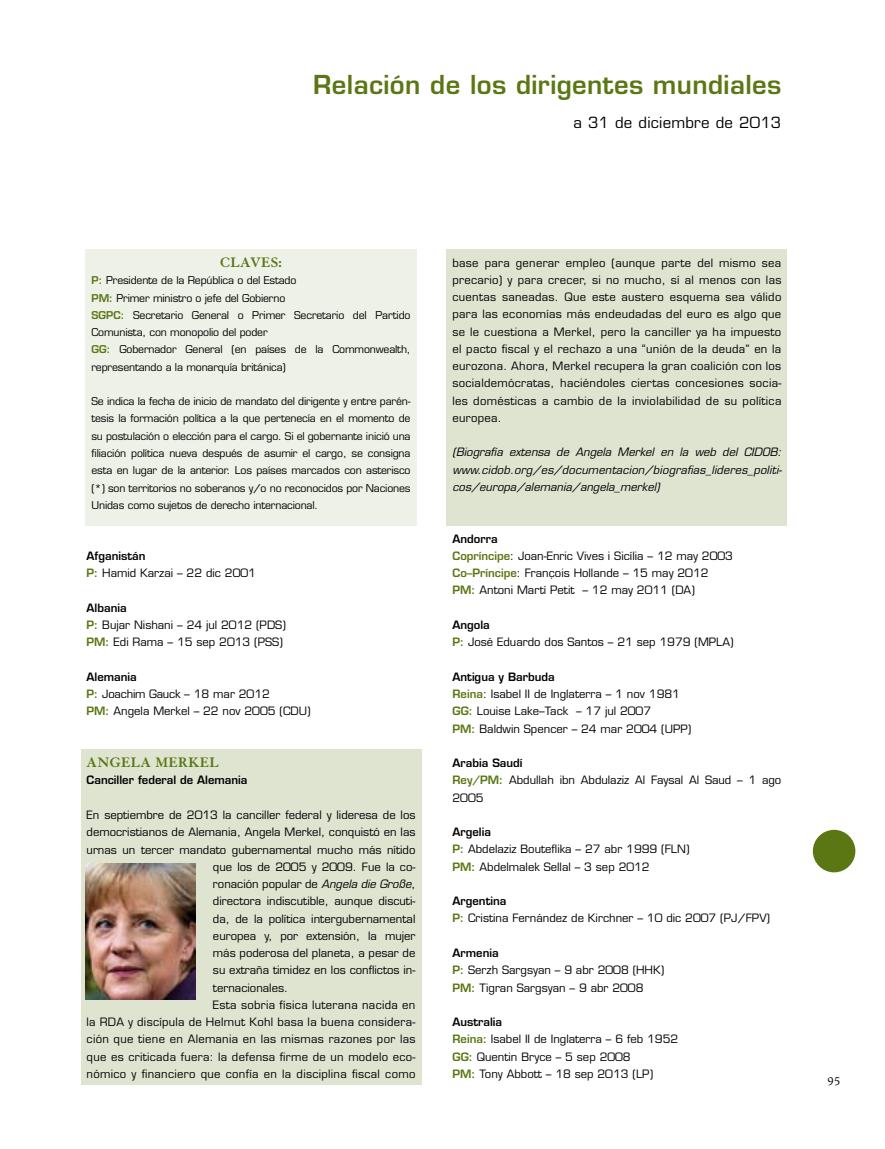
<style>
.page{position:relative;width:885px;height:1149px;background:#fff}
.page>*{position:absolute;margin:0;border:0;box-sizing:border-box;transform-origin:0 0}
.t1{font:600 25.5px "Eurostile";letter-spacing:.015em;color:#5a7713}
.t2{font:15px "Eurostile";letter-spacing:.015em;color:#000}
.t3{font:700 15px "Granjon";letter-spacing:.015em;color:#5a7713}
.t4{font:12px "Adobe Jenson Pro Lt Capt";color:#000}
.t5{font:11.25px/17.2px "Eurostile";color:#000}
.t6{font:11.25px "Eurostile";letter-spacing:.025em;color:#000}
.t7{font:italic 11.25px/17.2px "Eurostile";color:#000;text-align:justify}
.t8{font:600 11.25px "Eurostile";color:#000}
.t9{font:10.5px/17.2px "Eurostile";letter-spacing:-.015em;color:#000}
.s1{font-weight:600;color:#5a7713}
.s2{font-weight:600}
.s3{font-style:italic}
</style>
<div class="page">
<div style="left:81px;top:749px;width:340px;height:335px;background:#dee4d0"></div>
<div style="left:446px;top:249px;width:341px;height:276px;background:#dee4d0"></div>
<div style="left:85px;top:249px;width:332px;height:276px;background:#eef1e7"></div>
<div style="left:812px;top:829px;width:43px;height:43px;background:#5a7713;border-radius:50%"></div>
<img style="left:85px;top:863px;width:111px;height:136px">
<h1 class="t1" style="left:313px;top:68px;width:469px">Relación de los dirigentes mundiales</h1>
<h2 class="t2" style="left:573px;top:114px;width:209px">a 31 de diciembre de 2013</h2>
<h2 class="t3" style="left:220px;top:254px;width:63px">CLAVES:</h2>
<p class="t9" style="left:91px;top:272px;width:320px"><span class="s1">P:</span> Presidente de la República o del Estado<br><span class="s1">PM:</span> Primer ministro o jefe del Gobierno<br><span class="s1">SGPC:</span> Secretario General o Primer Secretario del Partido Comunista, con monopolio del poder<br><span class="s1">GG:</span> Gobernador General (en países de la Commonwealth, representando a la monarquía británica)</p>
<p class="t9" style="left:91px;top:392px;width:320px;text-align:justify">Se indica la fecha de inicio de mandato del dirigente y entre parén&shy;tesis la formación política a la que pertenecía en el momento de su postulación o elección para el cargo. Si el gobernante inició una filiación política nueva después de asumir el cargo, se consigna esta en lugar de la anterior. Los países marcados con asterisco (*) son territorios no soberanos y/o no reconocidos por Naciones Unidas como sujetos de derecho internacional.</p>
<p class="t5" style="left:87px;top:547px;width:171px"><span class="s2">Afganistán<br></span><span class="s1">P:</span> Hamid Karzai – 22 dic 2001</p>
<p class="t5" style="left:87px;top:599px;width:201px"><span class="s2">Albania<br></span><span class="s1">P:</span> Bujar Nishani – 24 jul 2012 (PDS)<br><span class="s1">PM:</span> Edi Rama – 15 sep 2013 (PSS)</p>
<p class="t5" style="left:87px;top:668px;width:225px"><span class="s2">Alemania<br></span><span class="s1">P:</span> Joachim Gauck – 18 mar 2012<br><span class="s1">PM:</span> Angela Merkel – 22 nov 2005 (CDU)</p>
<h2 class="t3" style="left:87px;top:754px;width:134px">ANGELA MERKEL</h2>
<p class="t8" style="left:87px;top:773px;width:162px">Canciller federal de Alemania</p>
<p class="t5" style="left:87px;top:806px;width:330px">En septiembre de 2013 la canciller federal y lideresa de los</p>
<p class="t5" style="left:87px;top:823px;width:330px">democristianos de Alemania, Angela Merkel, conquistó en las</p>
<p class="t5" style="left:87px;top:840px;width:330px">urnas un tercer mandato gubernamental mucho más nítido</p>
<p class="t5" style="left:213px;top:857px;width:204px">que los de 2005 y 2009. Fue la co-</p>
<p class="t5" style="left:213px;top:875px;width:204px">ronación popular de <span class="s3">Angela die Große</span>,</p>
<p class="t5" style="left:213px;top:892px;width:204px">directora indiscutible, aunque discuti-</p>
<p class="t5" style="left:213px;top:909px;width:204px">da, de la política intergubernamental</p>
<p class="t5" style="left:213px;top:926px;width:204px">europea y, por extensión, la mujer</p>
<p class="t5" style="left:213px;top:944px;width:204px">más poderosa del planeta, a pesar de</p>
<p class="t5" style="left:213px;top:961px;width:204px">su extraña timidez en los conflictos in-</p>
<p class="t5" style="left:213px;top:978px;width:76px">ternacionales.</p>
<p class="t6" style="left:213px;top:997px;width:204px">Esta sobria física luterana nacida en</p>
<p class="t6" style="left:87px;top:1014px;width:330px">la RDA y discípula de Helmut Kohl basa la buena considera-</p>
<p class="t6" style="left:87px;top:1032px;width:330px">ción que tiene en Alemania en las mismas razones por las</p>
<p class="t6" style="left:87px;top:1049px;width:330px">que es criticada fuera: la defensa firme de un modelo eco-</p>
<p class="t6" style="left:87px;top:1066px;width:330px">nómico y financiero que confía en la disciplina fiscal como</p>
<p class="t5" style="left:452px;top:254px;width:330px;text-align:justify">base para generar empleo (aunque parte del mismo sea precario) y para crecer, si no mucho, sí al menos con las cuentas saneadas. Que este austero esquema sea válido para las economías más endeudadas del euro es algo que se le cuestiona a Merkel, pero la canciller ya ha impuesto el pacto fiscal y el rechazo a una “unión de la deuda” en la eurozona. Ahora, Merkel recupera la gran coalición con los socialdemócratas, haciéndoles ciertas concesiones socia&shy;les domésticas a cambio de la inviolabilidad de su política europea.</p>
<p class="t7" style="left:452px;top:443px;width:331px">(Biografía extensa de Angela Merkel en la web del CIDOB: www.cidob.org/es/documentacion/biografias_lideres_politi&shy;cos/europa/alemania/angela_merkel)</p>
<p class="t5" style="left:452px;top:530px;width:282px"><span class="s2">Andorra<br></span><span class="s1">Copríncipe</span>: Joan-Enric Vives i Sicília – 12 may 2003<br><span class="s1">Co–Príncipe</span>: François Hollande – 15 may 2012<br><span class="s1">PM:</span> Antoni Martí Petit – 12 may 2011 (DA)</p>
<p class="t5" style="left:452px;top:616px;width:283px"><span class="s2">Angola<br></span><span class="s1">P:</span> José Eduardo dos Santos – 21 sep 1979 (MPLA)</p>
<p class="t5" style="left:452px;top:668px;width:240px"><span class="s2">Antigua y Barbuda<br></span><span class="s1">Reina</span>: Isabel II de Inglaterra – 1 nov 1981<br><span class="s1">GG:</span> Louise Lake–Tack – 17 jul 2007<br><span class="s1">PM:</span> Baldwin Spencer – 24 mar 2004 (UPP)</p>
<p class="t5" style="left:452px;top:754px;width:330px"><span class="s2">Arabia Saudí<br></span><span class="s1">Rey/PM:</span> Abdullah ibn Abdulaziz Al Faysal Al Saud – 1 ago<br>2005</p>
<p class="t5" style="left:452px;top:823px;width:238px"><span class="s2">Argelia<br></span><span class="s1">P:</span> Abdelaziz Bouteflika – 27 abr 1999 (FLN)<br><span class="s1">PM:</span> Abdelmalek Sellal – 3 sep 2012</p>
<p class="t5" style="left:452px;top:892px;width:319px"><span class="s2">Argentina<br></span><span class="s1">P:</span> Cristina Fernández de Kirchner – 10 dic 2007 (PJ/FPV)</p>
<p class="t5" style="left:452px;top:944px;width:213px"><span class="s2">Armenia<br></span><span class="s1">P:</span> Serzh Sargsyan – 9 abr 2008 (HHK)<br><span class="s1">PM:</span> Tigran Sargsyan – 9 abr 2008</p>
<p class="t5" style="left:452px;top:1013px;width:227px"><span class="s2">Australia<br></span><span class="s1">Reina:</span> Isabel II de Inglaterra – 6 feb 1952<br><span class="s1">GG:</span> Quentin Bryce – 5 sep 2008<br><span class="s1">PM:</span> Tony Abbott – 18 sep 2013 (LP)</p>
<p class="t4" style="left:827px;top:1073px;width:14px">95</p>
</div>
